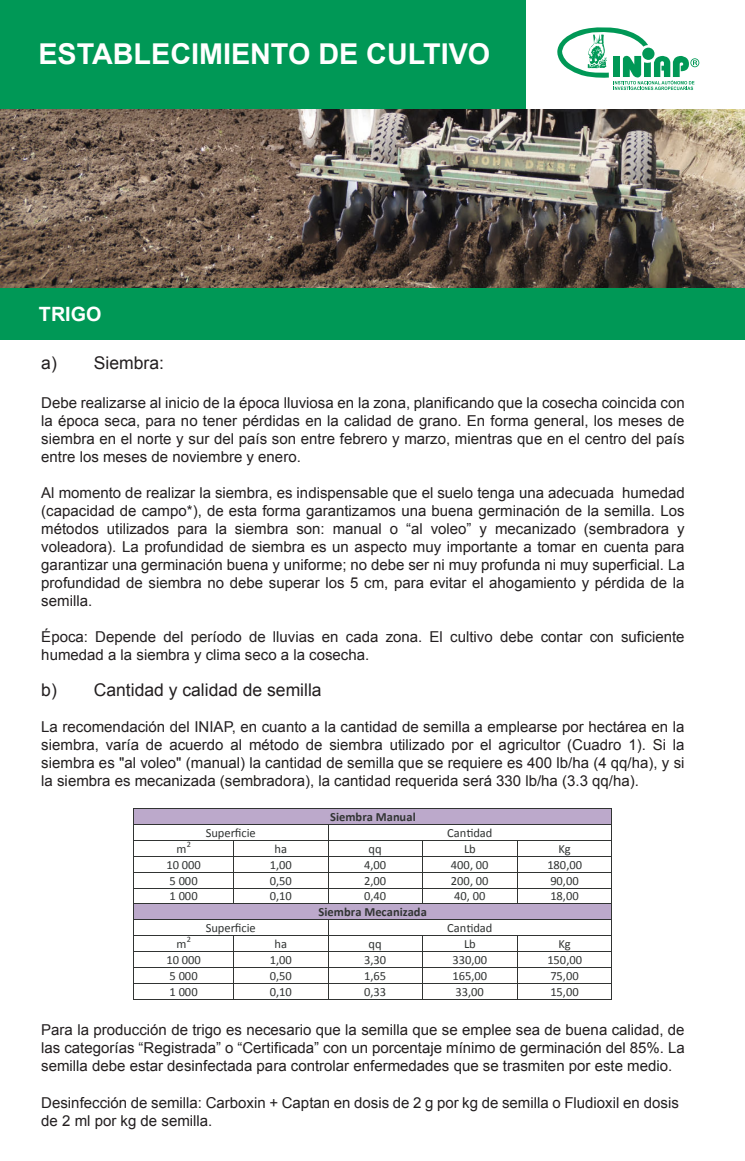
<style>
.page{position:relative;width:745px;height:1161px;background:#fff}
.page>*{position:absolute;margin:0;border:0;box-sizing:border-box;transform-origin:0 0}
.t1{font:700 28.75px "Arial";color:#fff}
.t2{font:700 19.75px "Arial";color:#fff}
.t3{font:17.5px "Arial";color:#231f20}
.t4{font:15px/18px "Arial";color:#231f20;text-align:justify}
.t5{font:12.5px "Calibri";letter-spacing:-.005em;color:#313433}
.t6{font:700 12.5px "Calibri";letter-spacing:.005em;color:#313433}
.t7{font:8.25px "Calibri";color:#313433}
</style>
<div class="page">
<svg style="left:557px;top:27px;width:141px;height:63px"></svg>
<div style="left:0;top:0;width:525px;height:109px;background:#009856"></div>
<div style="left:0;top:287px;width:744px;height:53px;background:#009856"></div>
<img style="left:0;top:109px;width:744px;height:178px">
<div style="left:134px;top:809px;width:477px;height:15px;background:#bca9cb"></div>
<hr style="left:134px;top:808px;width:477px;height:1px;background:#313433">
<svg style="left:466px;top:829px;width:6px;height:8px"></svg>
<hr style="left:134px;top:824px;width:193px;height:1px;background:#313433">
<hr style="left:328px;top:824px;width:283px;height:1px;background:#313433">
<hr style="left:134px;top:840px;width:99px;height:1px;background:#313433">
<hr style="left:234px;top:840px;width:93px;height:1px;background:#313433">
<hr style="left:328px;top:840px;width:94px;height:1px;background:#313433">
<hr style="left:422px;top:840px;width:94px;height:1px;background:#313433">
<hr style="left:517px;top:840px;width:94px;height:1px;background:#313433">
<hr style="left:134px;top:856px;width:99px;height:1px;background:#313433">
<hr style="left:234px;top:856px;width:93px;height:1px;background:#313433">
<hr style="left:328px;top:856px;width:94px;height:1px;background:#313433">
<hr style="left:422px;top:856px;width:94px;height:1px;background:#313433">
<hr style="left:517px;top:856px;width:94px;height:1px;background:#313433">
<hr style="left:134px;top:872px;width:99px;height:1px;background:#313433">
<hr style="left:234px;top:872px;width:93px;height:1px;background:#313433">
<hr style="left:328px;top:872px;width:94px;height:1px;background:#313433">
<hr style="left:422px;top:872px;width:94px;height:1px;background:#313433">
<hr style="left:517px;top:872px;width:94px;height:1px;background:#313433">
<hr style="left:134px;top:888px;width:99px;height:1px;background:#313433">
<hr style="left:234px;top:888px;width:93px;height:1px;background:#313433">
<hr style="left:328px;top:888px;width:94px;height:1px;background:#313433">
<hr style="left:422px;top:888px;width:94px;height:1px;background:#313433">
<hr style="left:517px;top:888px;width:94px;height:1px;background:#313433">
<div style="left:134px;top:904px;width:477px;height:15px;background:#bca9cb"></div>
<hr style="left:134px;top:903px;width:99px;height:1px;background:#313433">
<svg style="left:233px;top:840px;width:1px;height:64px"></svg>
<hr style="left:234px;top:903px;width:93px;height:1px;background:#313433">
<hr style="left:328px;top:903px;width:94px;height:1px;background:#313433">
<svg style="left:422px;top:841px;width:1px;height:62px"></svg>
<hr style="left:422px;top:903px;width:94px;height:1px;background:#313433">
<hr style="left:517px;top:903px;width:94px;height:1px;background:#313433">
<svg style="left:466px;top:924px;width:6px;height:8px"></svg>
<hr style="left:134px;top:919px;width:193px;height:1px;background:#313433">
<hr style="left:328px;top:919px;width:283px;height:1px;background:#313433">
<hr style="left:134px;top:935px;width:99px;height:1px;background:#313433">
<hr style="left:234px;top:935px;width:93px;height:1px;background:#313433">
<hr style="left:328px;top:935px;width:94px;height:1px;background:#313433">
<hr style="left:422px;top:935px;width:94px;height:1px;background:#313433">
<hr style="left:517px;top:935px;width:94px;height:1px;background:#313433">
<hr style="left:134px;top:951px;width:99px;height:1px;background:#313433">
<hr style="left:234px;top:951px;width:93px;height:1px;background:#313433">
<hr style="left:328px;top:951px;width:94px;height:1px;background:#313433">
<hr style="left:422px;top:951px;width:94px;height:1px;background:#313433">
<hr style="left:517px;top:951px;width:94px;height:1px;background:#313433">
<hr style="left:134px;top:967px;width:99px;height:1px;background:#313433">
<hr style="left:234px;top:967px;width:93px;height:1px;background:#313433">
<hr style="left:328px;top:967px;width:94px;height:1px;background:#313433">
<hr style="left:422px;top:967px;width:94px;height:1px;background:#313433">
<hr style="left:517px;top:967px;width:94px;height:1px;background:#313433">
<hr style="left:134px;top:983px;width:99px;height:1px;background:#313433">
<hr style="left:234px;top:983px;width:93px;height:1px;background:#313433">
<hr style="left:328px;top:983px;width:94px;height:1px;background:#313433">
<hr style="left:422px;top:983px;width:94px;height:1px;background:#313433">
<hr style="left:517px;top:983px;width:94px;height:1px;background:#313433">
<svg style="left:133px;top:808px;width:1px;height:192px"></svg>
<hr style="left:134px;top:999px;width:99px;height:1px;background:#313433">
<svg style="left:233px;top:935px;width:1px;height:65px"></svg>
<hr style="left:234px;top:999px;width:93px;height:1px;background:#313433">
<hr style="left:328px;top:999px;width:94px;height:1px;background:#313433">
<svg style="left:422px;top:936px;width:1px;height:63px"></svg>
<hr style="left:422px;top:999px;width:94px;height:1px;background:#313433">
<hr style="left:517px;top:999px;width:94px;height:1px;background:#313433">
<svg style="left:611px;top:808px;width:1px;height:192px"></svg>
<h1 class="t1" style="left:38px;top:37px;width:453px">ESTABLECIMIENTO DE CULTIVO</h1>
<h2 class="t2" style="left:39px;top:303px;width:64px">TRIGO</h2>
<p class="t3" style="left:41px;top:356px;width:124px">a) Siembra:</p>
<p class="t4" style="left:41px;top:395px;width:644px">Debe realizarse al inicio de la época lluviosa en la zona, planificando que la cosecha coincida con la época seca, para no tener pérdidas en la calidad de grano. En forma general, los meses de siembra en el norte y sur del país son entre febrero y marzo, mientras que en el centro del país entre los meses de noviembre y enero.</p>
<p class="t4" style="left:41px;top:485px;width:644px">Al momento de realizar la siembra, es indispensable que el suelo tenga una adecuada humedad (capacidad de campo*), de esta forma garantizamos una buena germinación de la semilla. Los métodos utilizados para la siembra son: manual o “al voleo” y mecanizado (sembradora y voleadora). La profundidad de siembra es un aspecto muy importante a tomar en cuenta para garantizar una germinación buena y uniforme; no debe ser ni muy profunda ni muy superficial. La profundidad de siembra no debe superar los 5 cm, para evitar el ahogamiento y pérdida de la semilla.</p>
<p class="t4" style="left:41px;top:629px;width:644px">Época: Depende del período de lluvias en cada zona. El cultivo debe contar con suficiente humedad a la siembra y clima seco a la cosecha.</p>
<p class="t3" style="left:41px;top:683px;width:282px">b) Cantidad y calidad de semilla</p>
<p class="t4" style="left:41px;top:719px;width:644px">La recomendación del INIAP, en cuanto a la cantidad de semilla a emplearse por hectárea en la siembra, varía de acuerdo al método de siembra utilizado por el agricultor (Cuadro 1). Si la siembra es "al voleo" (manual) la cantidad de semilla que se requiere es 400 lb/ha (4 qq/ha), y si la siembra es mecanizada (sembradora), la cantidad requerida será 330 lb/ha (3.3 qq/ha).</p>
<p class="t6" style="left:330px;top:809px;width:87px">Siembra Manual</p>
<p class="t7" style="left:186px;top:841px;width:6px">2</p>
<p class="t5" style="left:176px;top:844px;width:11px">m</p>
<p class="t5" style="left:205px;top:828px;width:52px">Superficie</p>
<p class="t5" style="left:447px;top:828px;width:47px">Can dad</p>
<p class="t5" style="left:274px;top:844px;width:14px">ha</p>
<p class="t5" style="left:368px;top:844px;width:15px">qq</p>
<p class="t5" style="left:463px;top:844px;width:13px">Lb</p>
<p class="t5" style="left:558px;top:844px;width:14px">Kg</p>
<p class="t5" style="left:166px;top:860px;width:36px">10 000</p>
<p class="t5" style="left:269px;top:860px;width:24px">1,00</p>
<p class="t5" style="left:364px;top:860px;width:24px">4,00</p>
<p class="t5" style="left:450px;top:860px;width:39px">400, 00</p>
<p class="t5" style="left:547px;top:860px;width:36px">180,00</p>
<p class="t5" style="left:169px;top:876px;width:30px">5 000</p>
<p class="t5" style="left:269px;top:876px;width:24px">0,50</p>
<p class="t5" style="left:364px;top:876px;width:24px">2,00</p>
<p class="t5" style="left:450px;top:876px;width:39px">200, 00</p>
<p class="t5" style="left:550px;top:876px;width:30px">90,00</p>
<p class="t5" style="left:169px;top:892px;width:30px">1 000</p>
<p class="t5" style="left:269px;top:892px;width:24px">0,10</p>
<p class="t5" style="left:364px;top:892px;width:24px">0,40</p>
<p class="t5" style="left:454px;top:892px;width:33px">40, 00</p>
<p class="t5" style="left:550px;top:892px;width:30px">18,00</p>
<p class="t6" style="left:318px;top:905px;width:110px">Siembra Mecanizada</p>
<p class="t5" style="left:205px;top:923px;width:52px">Superficie</p>
<p class="t5" style="left:447px;top:923px;width:47px">Can dad</p>
<p class="t5" style="left:176px;top:939px;width:11px">m</p>
<p class="t7" style="left:186px;top:936px;width:6px">2</p>
<p class="t5" style="left:274px;top:939px;width:14px">ha</p>
<p class="t5" style="left:368px;top:939px;width:15px">qq</p>
<p class="t5" style="left:463px;top:939px;width:13px">Lb</p>
<p class="t5" style="left:558px;top:939px;width:14px">Kg</p>
<p class="t5" style="left:166px;top:955px;width:36px">10 000</p>
<p class="t5" style="left:269px;top:955px;width:24px">1,00</p>
<p class="t5" style="left:364px;top:955px;width:24px">3,30</p>
<p class="t5" style="left:452px;top:955px;width:36px">330,00</p>
<p class="t5" style="left:547px;top:955px;width:36px">150,00</p>
<p class="t5" style="left:169px;top:971px;width:30px">5 000</p>
<p class="t5" style="left:269px;top:971px;width:24px">0,50</p>
<p class="t5" style="left:364px;top:971px;width:24px">1,65</p>
<p class="t5" style="left:452px;top:971px;width:36px">165,00</p>
<p class="t5" style="left:550px;top:971px;width:30px">75,00</p>
<p class="t5" style="left:169px;top:987px;width:30px">1 000</p>
<p class="t5" style="left:269px;top:987px;width:24px">0,10</p>
<p class="t5" style="left:364px;top:987px;width:24px">0,33</p>
<p class="t5" style="left:455px;top:987px;width:30px">33,00</p>
<p class="t5" style="left:550px;top:987px;width:30px">15,00</p>
<p class="t4" style="left:41px;top:1022px;width:644px">Para la producción de trigo es necesario que la semilla que se emplee sea de buena calidad, de las categorías “Registrada” o “Certificada” con un porcentaje mínimo de germinación del 85%. La semilla debe estar desinfectada para controlar enfermedades que se trasmiten por este medio.</p>
<p class="t4" style="left:41px;top:1094px;width:638px">Desinfección de semilla: Carboxin + Captan en dosis de 2 g por kg de semilla o Fludioxil en dosis de 2 ml por kg de semilla.</p>
</div>
